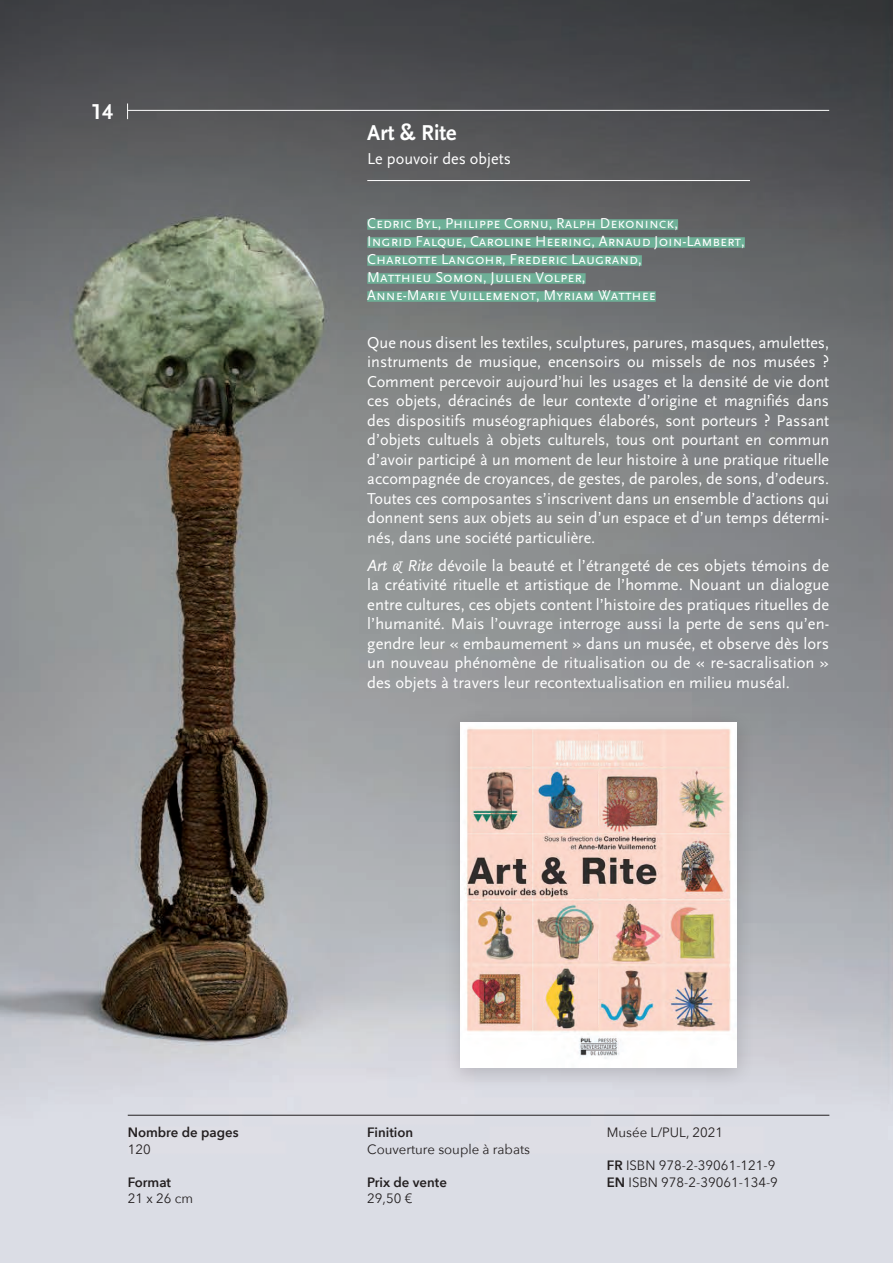
<style>
.page{position:relative;width:893px;height:1263px;background:#fff}
.page>*{position:absolute;margin:0;border:0;box-sizing:border-box;transform-origin:0 0}
.t1{font:22.5px "Scala Sans Bold LF";color:#fff}
.t2{font:16.5px/19.5px "Scala Sans Regular LF";color:#fff;text-align:justify}
.t3{font:15px/18px "Scala Sans Regular LFSC";color:#fff}
.t4{font:13.5px/16.5px "Avenir Next";color:#231f20}
.t5{font:600 13.5px "Avenir Next";color:#231f20}
.s1{font-family:"Scala Sans Regular LF Italic"}
.s2{font-weight:600}
</style>
<div class="page">
<img style="left:0;top:0;width:893px;height:1263px">
<hr style="left:128px;top:110px;width:701px;height:1px;background:#fff">
<svg style="left:127px;top:103px;width:1px;height:16px"></svg>
<hr style="left:128px;top:1115px;width:701px;height:1px;background:#231f20">
<div style="left:442px;top:708px;width:314px;height:383px;background:#231f20;opacity:.2"></div>
<img style="left:460px;top:723px;width:276px;height:345px">
<div style="left:367px;top:219px;width:311px;height:11px;background:#6eb097"></div>
<div style="left:367px;top:237px;width:378px;height:11px;background:#6eb097"></div>
<div style="left:367px;top:255px;width:275px;height:11px;background:#6eb097"></div>
<div style="left:367px;top:273px;width:219px;height:11px;background:#6eb097"></div>
<div style="left:367px;top:291px;width:289px;height:11px;background:#6eb097"></div>
<hr style="left:367px;top:180px;width:383px;height:1px;background:#fff">
<h1 class="t1" style="left:91px;top:99px;width:24px">14</h1>
<h1 class="t1" style="left:367px;top:121px;width:91px">Art &amp; Rite</h1>
<p class="t2" style="left:367px;top:150px;width:145px">Le pouvoir des objets</p>
<p class="t3" style="left:367px;top:215px;width:379px">Cedric Byl, Philippe Cornu, Ralph Dekoninck,<br>Ingrid Falque, Caroline Heering, Arnaud Join-Lambert, Charlotte Langohr, Frederic Laugrand,<br>Matthieu Somon, Julien Volper,<br>Anne-Marie Vuillemenot, Myriam Watthee</p>
<p class="t2" style="left:367px;top:333px;width:463px">Que nous disent les textiles, sculptures, parures, masques, amulettes, instruments de musique, encensoirs ou missels de nos musées ?<br>Comment percevoir aujourd’hui les usages et la densité de vie dont ces objets, déracinés de leur contexte d’origine et magnifiés dans des dispositifs muséographiques élaborés, sont porteurs ? Passant d’objets cultuels à objets culturels, tous ont pourtant en commun d’avoir participé à un moment de leur histoire à une pratique rituelle accompagnée de croyances, de gestes, de paroles, de sons, d’odeurs.<br>Toutes ces composantes s’inscrivent dans un ensemble d’actions qui donnent sens aux objets au sein d’un espace et d’un temps détermi&shy;nés, dans une société particulière.</p>
<p class="t2" style="left:367px;top:556px;width:463px"><span class="s1">Art &amp; Rite</span> dévoile la beauté et l’étrangeté de ces objets témoins de la créativité rituelle et artistique de l’homme. Nouant un dialogue entre cultures, ces objets content l’histoire des pratiques rituelles de l’humanité. Mais l’ouvrage interroge aussi la perte de sens qu’en&shy;gendre leur « embaumement » dans un musée, et observe dès lors un nouveau phénomène de ritualisation ou de « re-sacralisation » des objets à travers leur recontextualisation en milieu muséal.</p>
<p class="t5" style="left:128px;top:1121px;width:112px">Nombre de pages</p>
<p class="t4" style="left:128px;top:1140px;width:25px">120</p>
<p class="t5" style="left:128px;top:1170px;width:45px">Format</p>
<p class="t4" style="left:128px;top:1190px;width:67px">21 x 26 cm</p>
<p class="t5" style="left:367px;top:1121px;width:47px">Finition</p>
<p class="t4" style="left:367px;top:1140px;width:164px">Couverture souple à rabats</p>
<p class="t5" style="left:367px;top:1170px;width:81px">Prix de vente</p>
<p class="t4" style="left:367px;top:1190px;width:47px">29,50 €</p>
<p class="t4" style="left:607px;top:1124px;width:118px">Musée L/PUL, 2021</p>
<p class="t4" style="left:607px;top:1157px;width:173px"><span class="s2">FR</span> ISBN 978-2-39061-121-9<br><span class="s2">EN</span> ISBN 978-2-39061-134-9</p>
</div>
